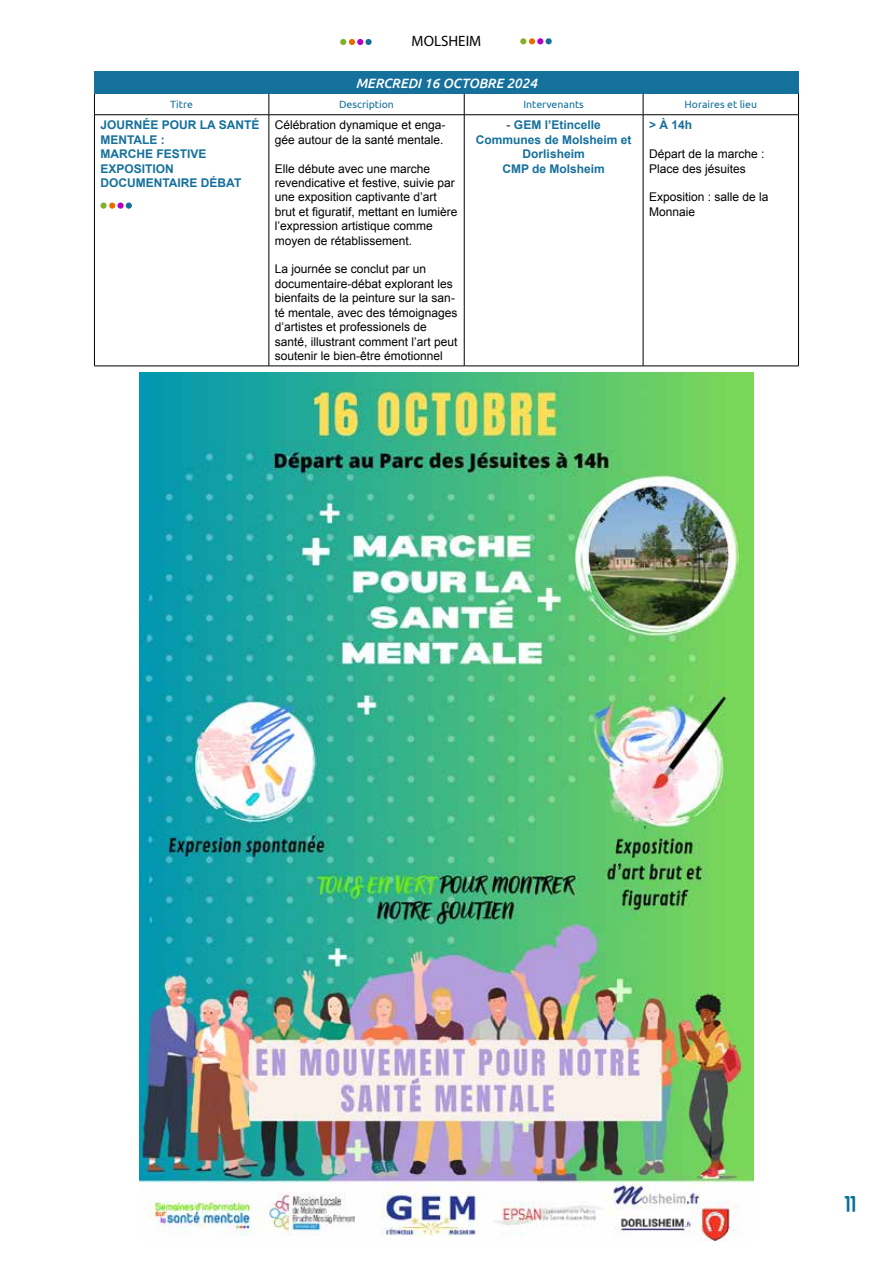
<style>
.page{position:relative;width:893px;height:1263px;background:#fff}
.page>*{position:absolute;margin:0;border:0;box-sizing:border-box;transform-origin:0 0}
.t1{font:24px "Ubuntu Title";color:#0a6f99}
.t2{font:15px "Myriad Pro";color:#000}
.t3{font:italic 500 13.5px "Ubuntu";color:#fff}
.t4{font:12px/14.4px "Arial";color:#000}
.t5{font:700 12px/14.4px "Arial";color:#15709c}
.t6{font:10.5px "Ubuntu";color:#15709c}
.s1{font-weight:400;color:#000}
</style>
<div class="page">
<div style="left:94px;top:71px;width:704px;height:23px;background:#15709c"></div>
<svg style="left:94px;top:94px;width:1px;height:20px"></svg>
<hr style="left:94px;top:366px;width:175px;height:1px;background:#000">
<hr style="left:464px;top:366px;width:179px;height:1px;background:#000">
<hr style="left:94px;top:114px;width:175px;height:1px;background:#000">
<hr style="left:94px;top:115px;width:1px;height:251px;background:#000">
<hr style="left:464px;top:114px;width:179px;height:1px;background:#000">
<svg style="left:269px;top:94px;width:1px;height:20px"></svg>
<svg style="left:464px;top:94px;width:1px;height:21px"></svg>
<hr style="left:269px;top:366px;width:195px;height:1px;background:#000">
<hr style="left:269px;top:114px;width:195px;height:1px;background:#000">
<hr style="left:269px;top:115px;width:1px;height:251px;background:#000">
<hr style="left:464px;top:115px;width:1px;height:251px;background:#000">
<svg style="left:643px;top:94px;width:1px;height:20px"></svg>
<svg style="left:798px;top:94px;width:1px;height:20px"></svg>
<hr style="left:643px;top:366px;width:156px;height:1px;background:#000">
<hr style="left:643px;top:114px;width:156px;height:1px;background:#000">
<hr style="left:643px;top:115px;width:1px;height:251px;background:#000">
<hr style="left:798px;top:115px;width:1px;height:251px;background:#000">
<div style="left:100px;top:203px;width:7px;height:6px;background:#82b029;border-radius:50%"></div>
<svg style="left:109px;top:203px;width:6px;height:6px"></svg>
<div style="left:117px;top:203px;width:7px;height:6px;background:#b400c1;border-radius:50%"></div>
<svg style="left:126px;top:203px;width:6px;height:6px"></svg>
<svg style="left:520px;top:38px;width:32px;height:6px"></svg>
<svg style="left:340px;top:39px;width:23px;height:6px"></svg>
<div style="left:365px;top:39px;width:7px;height:6px;background:#15709c;border-radius:50%"></div>
<img style="left:139px;top:372px;width:615px;height:870px">
<p class="t2" style="left:412px;top:32px;width:71px">MOLSHEIM</p>
<p class="t3" style="left:356px;top:75px;width:183px">MERCREDI 16 OCTOBRE 2024</p>
<p class="t6" style="left:170px;top:98px;width:24px">Titre</p>
<p class="t6" style="left:339px;top:98px;width:56px">Description</p>
<p class="t6" style="left:523px;top:98px;width:62px">Intervenants</p>
<p class="t6" style="left:684px;top:98px;width:74px">Horaires et lieu</p>
<p class="t5" style="left:100px;top:118px;width:160px">JOURNÉE POUR LA SANTÉ<br>MENTALE :<br>MARCHE FESTIVE<br>EXPOSITION<br>DOCUMENTAIRE DÉBAT</p>
<p class="t4" style="left:275px;top:118px;width:172px">Célébration dynamique et enga&shy;gée autour de la santé mentale.</p>
<p class="t5" style="left:476px;top:118px;width:157px;text-align:center"><span class="s1">-</span> GEM l’Etincelle<br>Communes de Molsheim et<br>Dorlisheim<br>CMP de Molsheim</p>
<p class="t5" style="left:649px;top:118px;width:45px">&gt; À 14h</p>
<p class="t4" style="left:649px;top:147px;width:117px">Départ de la marche :<br>Place des jésuites</p>
<p class="t4" style="left:649px;top:190px;width:121px">Exposition : salle de la<br>Monnaie</p>
<p class="t4" style="left:275px;top:161px;width:184px">Elle débute avec une marche revendicative et festive, suivie par une exposition captivante d’art brut et figuratif, mettant en lumière l’expression artistique comme moyen de rétablissement.</p>
<p class="t4" style="left:275px;top:262px;width:184px">La journée se conclut par un documentaire-débat explorant les bienfaits de la peinture sur la san&shy;té mentale, avec des témoignages d’artistes et professionels de santé, illustrant comment l’art peut soutenir le bien-être émotionnel</p>
<h1 class="t1" style="left:845px;top:1193px;width:13px">11</h1>
</div>
